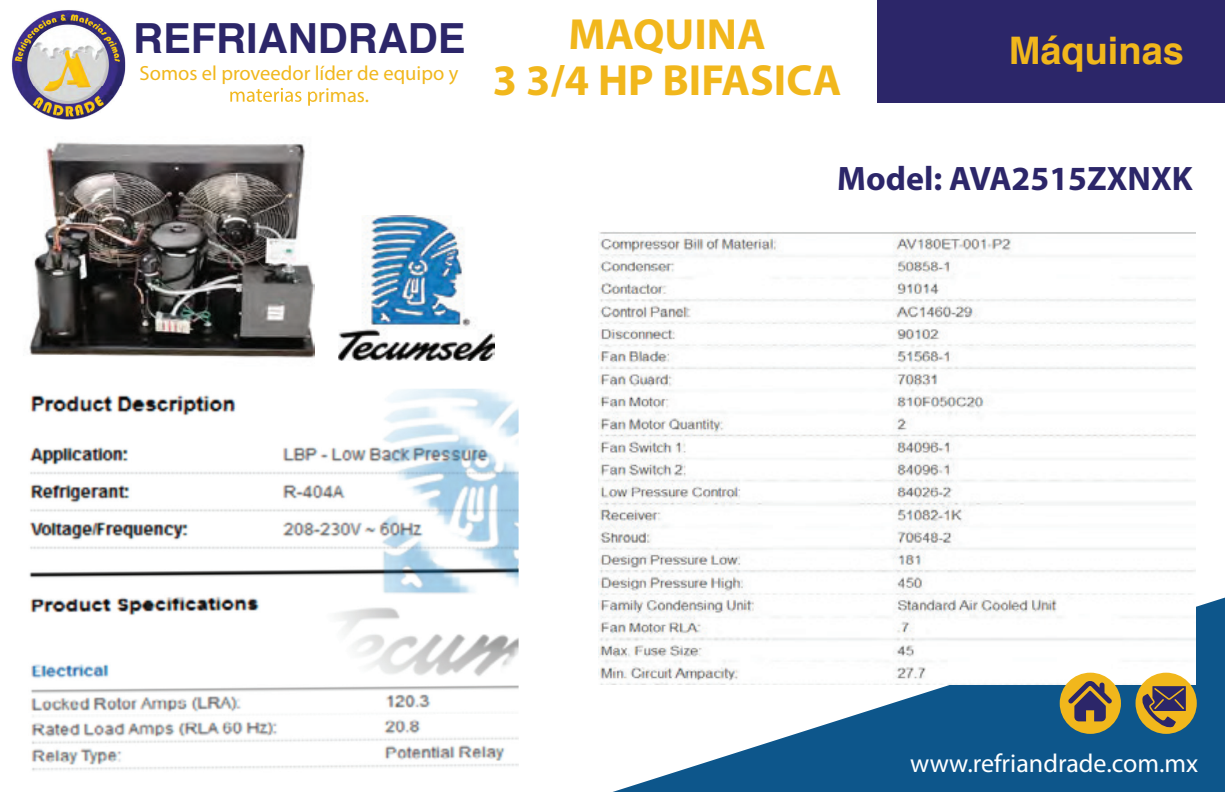
<style>
.page{position:relative;width:1225px;height:792px;background:#fff}
.page>*{position:absolute;margin:0;border:0;box-sizing:border-box;transform-origin:0 0}
.t1{font:700 43.8px "Myriad Pro";color:#f1b71c}
.t2{font:700 41.6px "Helvetica";color:#2c2669}
.t3{font:700 38px "Helvetica";color:#f1b71c}
.t4{font:700 34px "Myriad Pro";color:#2c2669}
.t5{font:26px "Myriad Pro";color:#fff}
.t6{font:20.4px "Myriad Pro";color:#f1b71c}
</style>
<div class="page">
<img style="left:11px;top:10px;width:115px;height:87px">
<img style="left:612px;top:598px;width:612px;height:194px">
<div style="left:877px;top:0;width:347px;height:102px;background:#2c2669"></div>
<img style="left:338px;top:216px;width:157px;height:145px">
<img style="left:29px;top:87px;width:286px;height:271px">
<img style="left:23px;top:86px;width:103px;height:34px">
<img style="left:230px;top:88px;width:85px;height:18px">
<img style="left:29px;top:389px;width:489px;height:382px">
<img style="left:598px;top:232px;width:596px;height:452px">
<div style="left:1135px;top:673px;width:61px;height:61px;background:#f1b71c;border-radius:50%"></div>
<svg style="left:1141px;top:686px;width:44px;height:42px"></svg>
<div style="left:1059px;top:673px;width:61px;height:61px;background:#f1b71c;border-radius:50%"></div>
<svg style="left:1067px;top:680px;width:44px;height:41px"></svg>
<h2 class="t2" style="left:133px;top:21px;width:334px">REFRIANDRADE</h2>
<p class="t6" style="left:139px;top:60px;width:320px">Somos el proveedor líder de equipo y</p>
<h1 class="t1" style="left:568px;top:6px;width:199px">MAQUINA</h1>
<h1 class="t1" style="left:493px;top:52px;width:350px">3 3/4 HP BIFASICA</h1>
<h3 class="t3" style="left:1008px;top:34px;width:177px">Máquinas</h3>
<h3 class="t4" style="left:837px;top:157px;width:357px">Model: AVA2515ZXNXK</h3>
<p class="t5" style="left:910px;top:747px;width:289px">www.refriandrade.com.mx</p>
</div>
